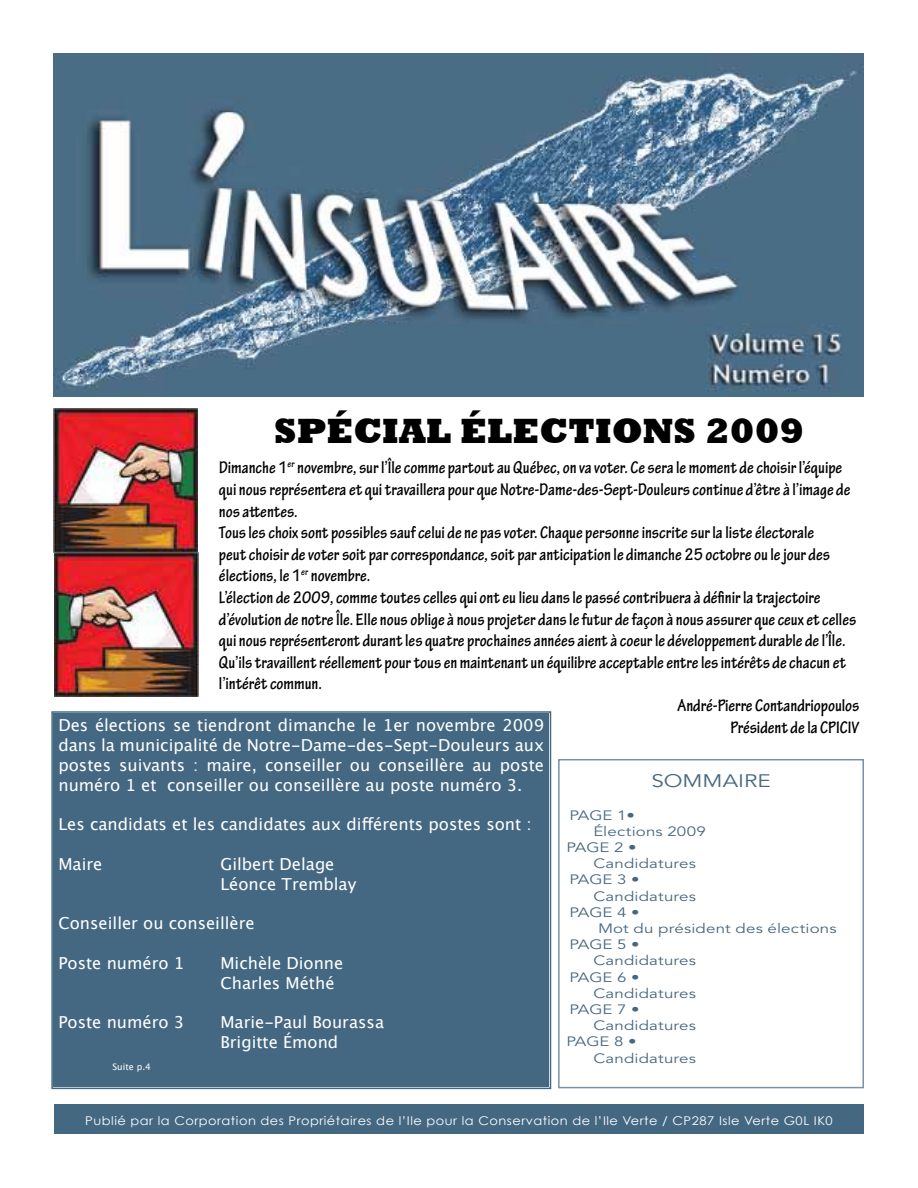
<style>
.page{position:relative;width:918px;height:1188px;background:#fff}
.page>*{position:absolute;margin:0;border:0;box-sizing:border-box;transform-origin:0 0}
.t1{font:800 36px "Rockwell";color:#000}
.t2{font:700 condensed 18px "Tekton Pro";color:#000}
.t3{font:18px "Avenir";color:#456882;scale:1.25 1}
.t4{font:16.5px/19.8px "Lucida Grande";color:#fff}
.t5{font:13.5px "Avenir";letter-spacing:.01em;color:#456882;scale:1.25 1}
.t6{font:12px "Century Gothic";letter-spacing:.04em;color:#fff;scale:1.08 1}
.t7{font:9px "Lucida Grande";color:#fff}
</style>
<div class="page">
<div style="left:54px;top:1104px;width:810px;height:30px;background:#456882"></div>
<div style="left:558px;top:759px;width:306px;height:329px;border:2px solid #7992a5"></div>
<img style="left:54px;top:54px;width:810px;height:343px">
<img style="left:54px;top:409px;width:144px;height:288px">
<div style="left:51px;top:711px;width:501px;height:379px;background:#456882"></div>
<h1 class="t1" style="left:274px;top:410px;width:531px">SPÉCIAL ÉLECTIONS 2009</h1>
<p class="t2" style="left:219px;top:457px;width:625px">Dimanche 1<sup>er</sup> novembre, sur l’Île comme partout au Québec, on va voter. Ce sera le moment de choisir l’équipe</p>
<p class="t2" style="left:219px;top:479px;width:633px">qui nous représentera et qui travaillera pour que Notre-Dame-des-Sept-Douleurs continue d’être à l’image de</p>
<p class="t2" style="left:219px;top:500px;width:80px">nos attentes.</p>
<p class="t2" style="left:219px;top:522px;width:597px">Tous les choix sont possibles sauf celui de ne pas voter. Chaque personne inscrite sur la liste électorale</p>
<p class="t2" style="left:219px;top:544px;width:613px">peut choisir de voter soit par correspondance, soit par anticipation le dimanche 25 octobre ou le jour des</p>
<p class="t2" style="left:219px;top:565px;width:153px">élections, le 1<sup>er</sup> novembre.</p>
<p class="t2" style="left:219px;top:587px;width:603px">L’élection de 2009, comme toutes celles qui ont eu lieu dans le passé contribuera à définir la trajectoire</p>
<p class="t2" style="left:219px;top:608px;width:639px">d’évolution de notre Île. Elle nous oblige à nous projeter dans le futur de façon à nous assurer que ceux et celles</p>
<p class="t2" style="left:219px;top:630px;width:628px">qui nous représenteront durant les quatre prochaines années aient à coeur le développement durable de l’Île.</p>
<p class="t2" style="left:219px;top:652px;width:628px">Qu’ils travaillent réellement pour tous en maintenant un équilibre acceptable entre les intérêts de chacun et</p>
<p class="t2" style="left:219px;top:673px;width:105px">l’intérêt commun.</p>
<p class="t2" style="left:677px;top:695px;width:184px">André-Pierre Contandriopoulos</p>
<p class="t4" style="left:58px;top:716px;width:487px">Des élections se tiendront dimanche le 1er novembre 2009</p>
<p class="t2" style="left:731px;top:716px;width:130px">Président de la CPICIV</p>
<p class="t4" style="left:58px;top:735px;width:487px;text-align:justify">dans la municipalité de Notre-Dame-des-Sept-Douleurs aux postes suivants : maire, conseiller ou conseillère au poste numéro 1 et conseiller ou conseillère au poste numéro 3.</p>
<p class="t4" style="left:58px;top:815px;width:475px">Les candidats et les candidates aux différents postes sont :</p>
<p class="t4" style="left:58px;top:854px;width:46px">Maire</p>
<p class="t4" style="left:220px;top:854px;width:137px">Gilbert Delage<br>Léonce Tremblay</p>
<p class="t4" style="left:58px;top:914px;width:198px">Conseiller ou conseillère</p>
<p class="t4" style="left:58px;top:953px;width:127px">Poste numéro 1</p>
<p class="t4" style="left:220px;top:953px;width:124px">Michèle Dionne<br>Charles Méthé</p>
<p class="t4" style="left:58px;top:1013px;width:127px">Poste numéro 3</p>
<p class="t4" style="left:220px;top:1013px;width:165px">Marie-Paul Bourassa<br>Brigitte Émond</p>
<p class="t7" style="left:112px;top:1061px;width:40px">Suite p.4</p>
<p class="t3" style="left:651px;top:770px;width:97px">SOMMAIRE</p>
<p class="t5" style="left:569px;top:807px;width:54px">PAGE 1•</p>
<p class="t5" style="left:593px;top:823px;width:92px">Élections 2009</p>
<p class="t5" style="left:566px;top:840px;width:58px">PAGE 2 •</p>
<p class="t5" style="left:593px;top:856px;width:84px">Candidatures</p>
<p class="t5" style="left:569px;top:872px;width:58px">PAGE 3 •</p>
<p class="t5" style="left:593px;top:888px;width:84px">Candidatures</p>
<p class="t5" style="left:569px;top:904px;width:58px">PAGE 4 •</p>
<p class="t5" style="left:598px;top:921px;width:192px">Mot du président des élections</p>
<p class="t5" style="left:569px;top:937px;width:58px">PAGE 5 •</p>
<p class="t5" style="left:593px;top:953px;width:84px">Candidatures</p>
<p class="t5" style="left:569px;top:969px;width:58px">PAGE 6 •</p>
<p class="t5" style="left:593px;top:985px;width:84px">Candidatures</p>
<p class="t5" style="left:569px;top:1002px;width:58px">PAGE 7 •</p>
<p class="t5" style="left:593px;top:1018px;width:84px">Candidatures</p>
<p class="t5" style="left:566px;top:1034px;width:58px">PAGE 8 •</p>
<p class="t5" style="left:593px;top:1050px;width:84px">Candidatures</p>
<p class="t6" style="left:85px;top:1113px;width:694px">Publié par la Corporation des Propriétaires de l’Ile pour la Conservation de l’Ile Verte / CP287 Isle Verte G0L IK0</p>
</div>
